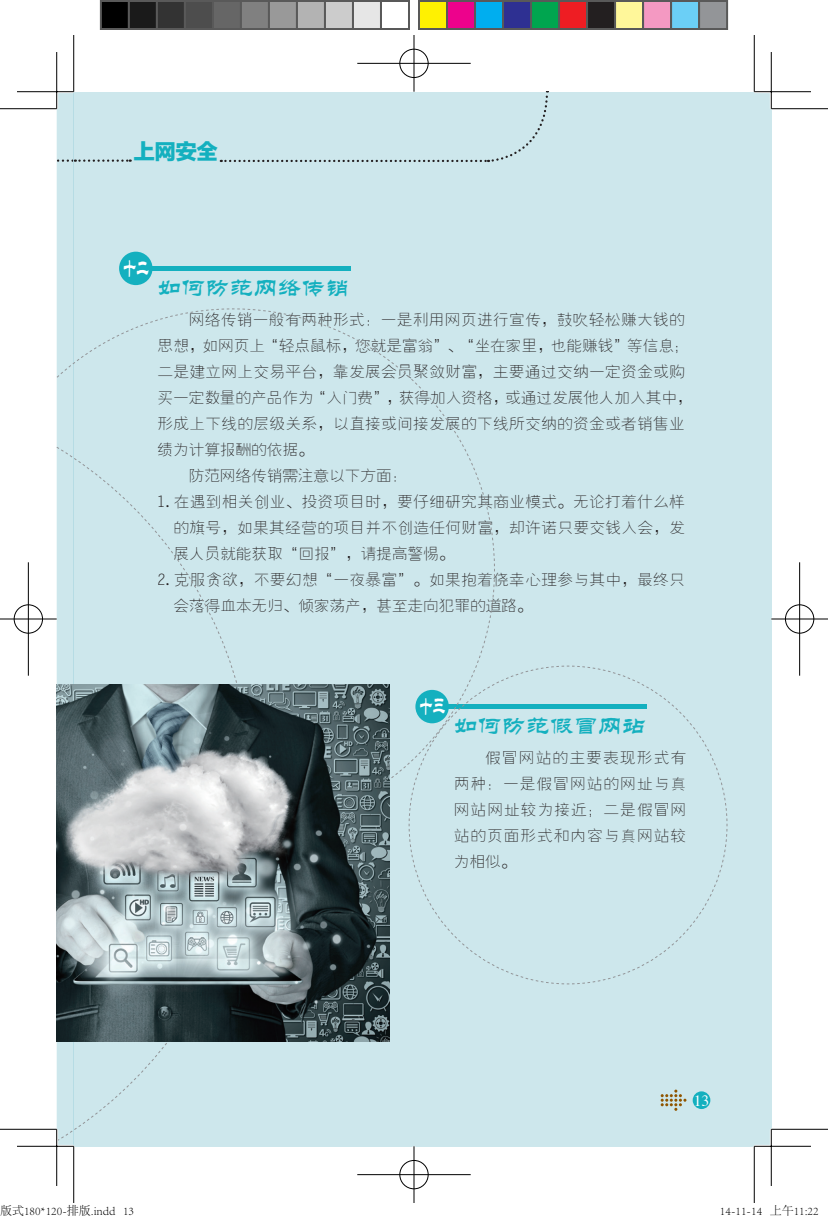
<style>
.page{position:relative;width:828px;height:1221px;background:#fff}
.page>*{position:absolute;margin:0;border:0;box-sizing:border-box;transform-origin:0 0}
.t1{font:24px "FZL2 JW GB1 0";color:#14b0bf}
.t2{font:24px "FZL2 JW GB1 0";color:#fff;scale:.54 1}
.t3{font:21.6px "FZLTTHK GBK1 0";color:#14b0bf}
.t4{font:15.6px/26px "FZYXJW GB1 0";letter-spacing:.025em;color:#231f20;text-align:justify}
.t5{font:15.6px "FZYXJW GB1 0";color:#231f20}
.t6{font:15.6px "Times";color:#fff}
.t7{font:300 12px "Adobe Song Std";color:#000}
</style>
<div class="page">
<div style="left:74px;top:92px;width:697px;height:1054px;background:#cde7ec"></div>
<svg style="left:221px;top:92px;width:328px;height:71px"></svg>
<svg style="left:57px;top:93px;width:74px;height:215px"></svg>
<svg style="left:660px;top:1089px;width:26px;height:22px"></svg>
<div style="left:692px;top:1091px;width:18px;height:18px;background:#14b0bf;border-radius:50%"></div>
<div style="left:119px;top:252px;width:34px;height:33px;background:#14b0bf;border-radius:50%"></div>
<div style="left:152px;top:266px;width:198px;height:5px;background:#14b0bf"></div>
<svg style="left:57px;top:1041px;width:196px;height:104px"></svg>
<svg style="left:57px;top:308px;width:438px;height:524px"></svg>
<svg style="left:408px;top:665px;width:319px;height:319px"></svg>
<img style="left:57px;top:684px;width:332px;height:357px">
<hr style="left:754px;top:90px;width:57px;height:3px;background:#fff">
<hr style="left:754px;top:1145px;width:57px;height:3px;background:#fff">
<hr style="left:55px;top:52px;width:3px;height:57px;background:#fff">
<hr style="left:55px;top:1129px;width:3px;height:57px;background:#fff">
<hr style="left:770px;top:52px;width:2px;height:57px;background:#fff">
<hr style="left:770px;top:1129px;width:2px;height:57px;background:#fff">
<hr style="left:0;top:108px;width:57px;height:1px;background:#000">
<hr style="left:771px;top:108px;width:57px;height:1px;background:#000">
<hr style="left:0;top:1129px;width:57px;height:1px;background:#000">
<hr style="left:771px;top:1129px;width:57px;height:1px;background:#000">
<hr style="left:73px;top:35px;width:1px;height:57px;background:#000">
<hr style="left:73px;top:1146px;width:1px;height:57px;background:#000">
<hr style="left:754px;top:35px;width:1px;height:57px;background:#000">
<hr style="left:754px;top:1146px;width:1px;height:57px;background:#000">
<hr style="left:17px;top:91px;width:57px;height:1px;background:#000">
<hr style="left:754px;top:91px;width:57px;height:1px;background:#000">
<hr style="left:17px;top:1146px;width:57px;height:1px;background:#000">
<hr style="left:754px;top:1146px;width:57px;height:1px;background:#000">
<hr style="left:56px;top:52px;width:1px;height:57px;background:#000">
<hr style="left:56px;top:1129px;width:1px;height:57px;background:#000">
<hr style="left:771px;top:52px;width:1px;height:57px;background:#000">
<hr style="left:771px;top:1129px;width:1px;height:57px;background:#000">
<div style="left:398px;top:48px;width:31px;height:31px;border:3px solid #fff;border-radius:50%"></div>
<hr style="left:357px;top:62px;width:114px;height:3px;background:#fff">
<hr style="left:412px;top:35px;width:3px;height:57px;background:#fff">
<div style="left:399px;top:49px;width:29px;height:29px;border:1px solid #000;border-radius:50%"></div>
<hr style="left:357px;top:63px;width:114px;height:1px;background:#000">
<hr style="left:414px;top:35px;width:1px;height:57px;background:#000">
<div style="left:398px;top:1159px;width:31px;height:31px;border:3px solid #fff;border-radius:50%"></div>
<hr style="left:357px;top:1173px;width:114px;height:3px;background:#fff">
<hr style="left:412px;top:1146px;width:3px;height:57px;background:#fff">
<div style="left:399px;top:1160px;width:29px;height:29px;border:1px solid #000;border-radius:50%"></div>
<hr style="left:357px;top:1174px;width:114px;height:1px;background:#000">
<hr style="left:414px;top:1146px;width:1px;height:57px;background:#000">
<div style="left:13px;top:603px;width:31px;height:32px;border:3px solid #fff;border-radius:50%"></div>
<hr style="left:0;top:618px;width:57px;height:2px;background:#fff">
<hr style="left:27px;top:562px;width:3px;height:114px;background:#fff">
<div style="left:14px;top:604px;width:29px;height:29px;border:1px solid #000;border-radius:50%"></div>
<hr style="left:0;top:619px;width:57px;height:1px;background:#000">
<hr style="left:28px;top:562px;width:1px;height:114px;background:#000">
<div style="left:784px;top:603px;width:31px;height:32px;border:3px solid #fff;border-radius:50%"></div>
<hr style="left:771px;top:618px;width:57px;height:2px;background:#fff">
<hr style="left:798px;top:562px;width:3px;height:114px;background:#fff">
<div style="left:785px;top:604px;width:29px;height:29px;border:1px solid #000;border-radius:50%"></div>
<hr style="left:771px;top:619px;width:57px;height:1px;background:#000">
<hr style="left:799px;top:562px;width:1px;height:114px;background:#000">
<div style="left:101px;top:1px;width:28px;height:28px;background:#000"></div>
<div style="left:100px;top:0;width:30px;height:30px;border:2px solid #595959"></div>
<div style="left:129px;top:1px;width:28px;height:28px;background:#1a1a1a"></div>
<div style="left:128px;top:0;width:30px;height:30px;border:2px solid #595959"></div>
<div style="left:157px;top:1px;width:28px;height:28px;background:#333"></div>
<div style="left:156px;top:0;width:30px;height:30px;border:2px solid #595959"></div>
<div style="left:185px;top:1px;width:28px;height:28px;background:#4d4d4d"></div>
<div style="left:184px;top:0;width:30px;height:30px;border:2px solid #595959"></div>
<div style="left:213px;top:1px;width:28px;height:28px;background:#666"></div>
<div style="left:212px;top:0;width:30px;height:30px;border:2px solid #595959"></div>
<div style="left:241px;top:1px;width:28px;height:28px;background:#808080"></div>
<div style="left:240px;top:0;width:30px;height:30px;border:2px solid #595959"></div>
<div style="left:269px;top:1px;width:28px;height:28px;background:#999"></div>
<div style="left:268px;top:0;width:30px;height:30px;border:2px solid #595959"></div>
<div style="left:297px;top:1px;width:28px;height:28px;background:#b3b3b3"></div>
<div style="left:296px;top:0;width:30px;height:30px;border:2px solid #595959"></div>
<div style="left:325px;top:1px;width:28px;height:28px;background:#ccc"></div>
<div style="left:324px;top:0;width:30px;height:30px;border:2px solid #595959"></div>
<div style="left:353px;top:1px;width:28px;height:28px;background:#e6e6e6"></div>
<div style="left:352px;top:0;width:30px;height:30px;border:2px solid #595959"></div>
<div style="left:380px;top:0;width:30px;height:30px;border:2px solid #595959"></div>
<div style="left:419px;top:1px;width:28px;height:28px;background:#fff101"></div>
<div style="left:418px;top:0;width:30px;height:30px;border:2px solid #595959"></div>
<div style="left:447px;top:1px;width:28px;height:28px;background:#ed028c"></div>
<div style="left:446px;top:0;width:30px;height:30px;border:2px solid #595959"></div>
<div style="left:475px;top:1px;width:28px;height:28px;background:#00aeef"></div>
<div style="left:474px;top:0;width:30px;height:30px;border:2px solid #595959"></div>
<div style="left:503px;top:1px;width:28px;height:28px;background:#2e3092"></div>
<div style="left:502px;top:0;width:30px;height:30px;border:2px solid #595959"></div>
<div style="left:531px;top:1px;width:28px;height:28px;background:#00a54f"></div>
<div style="left:530px;top:0;width:30px;height:30px;border:2px solid #595959"></div>
<div style="left:559px;top:1px;width:28px;height:28px;background:#ee1d23"></div>
<div style="left:558px;top:0;width:30px;height:30px;border:2px solid #595959"></div>
<div style="left:587px;top:1px;width:28px;height:28px;background:#231f20"></div>
<div style="left:586px;top:0;width:30px;height:30px;border:2px solid #595959"></div>
<div style="left:615px;top:1px;width:28px;height:28px;background:#fff79a"></div>
<div style="left:614px;top:0;width:30px;height:30px;border:2px solid #595959"></div>
<div style="left:643px;top:1px;width:28px;height:28px;background:#f499c2"></div>
<div style="left:642px;top:0;width:30px;height:30px;border:2px solid #595959"></div>
<div style="left:671px;top:1px;width:28px;height:28px;background:#6bcff6"></div>
<div style="left:670px;top:0;width:30px;height:30px;border:2px solid #595959"></div>
<div style="left:699px;top:1px;width:28px;height:28px;background:#939598"></div>
<div style="left:698px;top:0;width:30px;height:30px;border:2px solid #595959"></div>
<svg style="left:56px;top:1180px;width:19px;height:23px"></svg>
<h2 class="t3" style="left:133px;top:140px;width:86px">上网安全</h2>
<h1 class="t2" style="left:123px;top:255px;width:50px">十二</h1>
<h1 class="t1" style="left:158px;top:275px;width:193px">如何防范网络传销</h1>
<p class="t4" style="left:189px;top:307px;width:497px">网络传销一般有两种形式：一是利用网页进行宣传，鼓吹轻松赚大钱的</p>
<p class="t5" style="left:158px;top:337px;width:532px">思想，如网页上“轻点鼠标，您就是富翁”、“坐在家里，也能赚钱”等信息；</p>
<p class="t4" style="left:158px;top:359px;width:528px">二是建立网上交易平台，靠发展会员聚敛财富，主要通过交纳一定资金或购</p>
<p class="t5" style="left:158px;top:389px;width:536px">买一定数量的产品作为“入门费”，获得加入资格，或通过发展他人加入其中，</p>
<p class="t4" style="left:158px;top:411px;width:528px">形成上下线的层级关系，以直接或间接发展的下线所交纳的资金或者销售业</p>
<p class="t5" style="left:158px;top:441px;width:157px">绩为计算报酬的依据。</p>
<p class="t5" style="left:189px;top:467px;width:220px">防范网络传销需注意以下方面：</p>
<p class="t4" style="left:174px;top:489px;width:513px;text-indent:-16px">1. 在遇到相关创业、投资项目时，要仔细研究其商业模式。无论打着什么样的旗号，如果其经营的项目并不创造任何财富，却许诺只要交钱入会，发展人员就能获取“回报”，请提高警惕。</p>
<p class="t4" style="left:174px;top:567px;width:513px;text-indent:-16px">2. 克服贪欲，不要幻想“一夜暴富”。如果抱着侥幸心理参与其中，最终只会落得血本无归、倾家荡产，甚至走向犯罪的道路。</p>
<h1 class="t2" style="left:419px;top:693px;width:50px">十三</h1>
<h1 class="t1" style="left:454px;top:713px;width:193px">如何防范假冒网站</h1>
<p class="t4" style="left:454px;top:745px;width:234px;text-indent:31px">假冒网站的主要表现形式有两种：一是假冒网站的网址与真网站网址较为接近；二是假冒网站的页面形式和内容与真网站较为相似。</p>
<p class="t6" style="left:693px;top:1086px;width:17px">13</p>
<p class="t7" style="left:0;top:1204px;width:136px">版式180*120-排版.indd 13</p>
<p class="t7" style="left:720px;top:1204px;width:100px">14-11-14 上午11:22</p>
</div>
